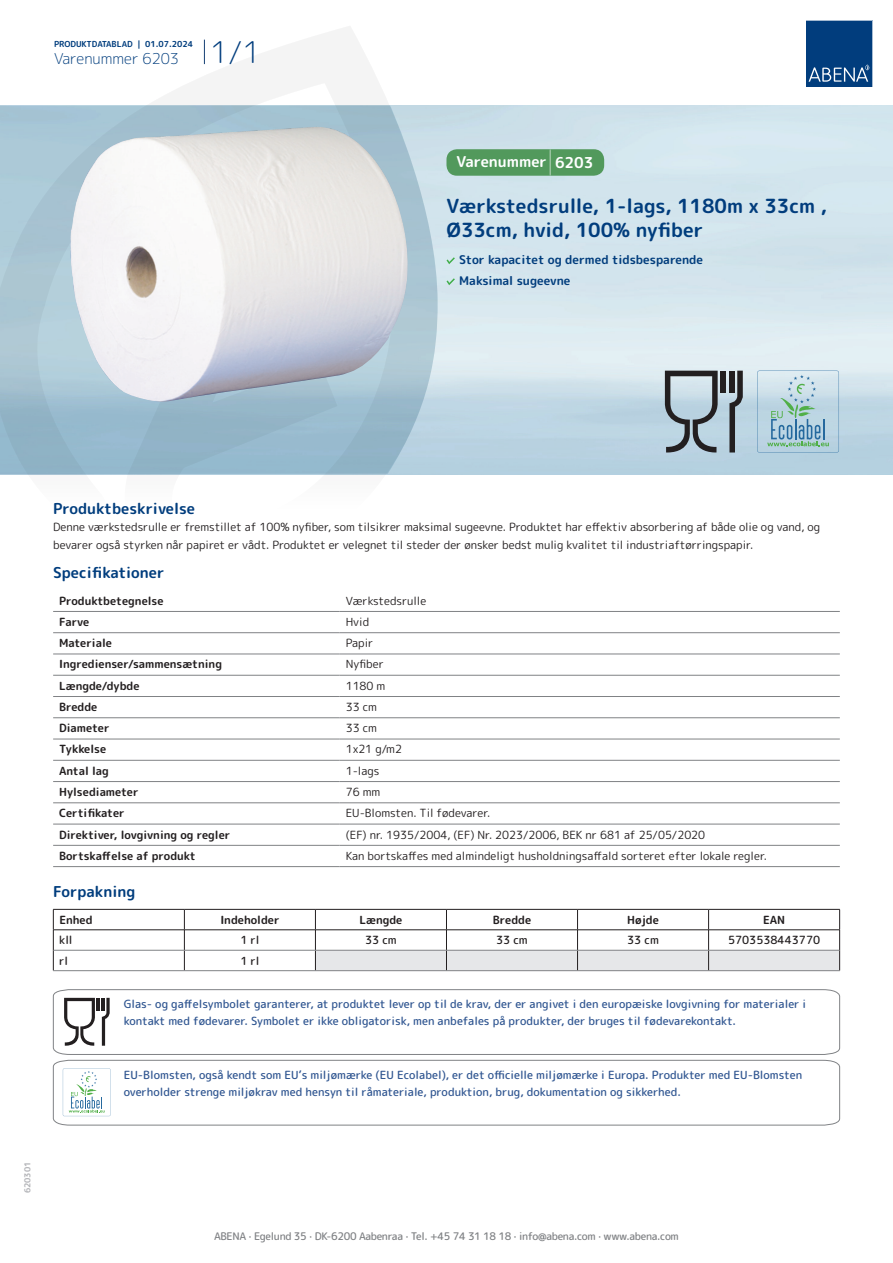
<style>
.page{position:relative;width:893px;height:1263px;background:#fff}
.page>*{position:absolute;margin:0;border:0;box-sizing:border-box;transform-origin:0 0}
.t1{font:700 19.5px/24px "Rounded Mplus 1 c";color:#013d7d}
.t2{font:700 15px "Rounded Mplus 1 c";color:#013d7d}
.t3{font:300 15px "Rounded Mplus 1 c";color:#013d7d}
.t4{font:700 15px "Rounded Mplus 1 c";color:#fff}
.t5{font:700 12px/21px "Rounded Mplus 1 c";color:#013d7d}
.t6{font:11.25px/18px "Rounded Mplus 1 c";color:#231f20}
.t7{font:500 11.25px/16.5px "Rounded Mplus 1 c";color:#305691}
.t8{font:700 11.25px "Rounded Mplus 1 c";color:#231f20}
.t9{font:500 11.25px "Rounded Mplus 1 c";color:#231f20}
.t10{font:500 10.5px "Rounded Mplus 1 c";letter-spacing:-.03em;color:#808285}
.t11{font:700 8.25px "Rounded Mplus 1 c";color:#013d7d}
.t12{font:700 8.25px "Rounded Mplus 1 c";color:#b2b3b7}
.s1{font-size:30px}
.s2{font-size:25.5px}
</style>
<div class="page">
<svg style="left:0;top:26px;width:439px;height:449px"></svg>
<svg style="left:0;top:106px;width:438px;height:368px;background:#a2c1d1"></svg>
<svg style="left:204px;top:40px;width:1px;height:24px"></svg>
<svg style="left:806px;top:20px;width:67px;height:67px;background:#144b86"></svg>
<img style="left:70px;top:127px;width:339px;height:275px">
<hr style="left:53px;top:611px;width:287px;height:1px;background:#808285">
<hr style="left:340px;top:611px;width:500px;height:1px;background:#808285">
<hr style="left:53px;top:632px;width:287px;height:1px;background:#808285">
<hr style="left:340px;top:632px;width:500px;height:1px;background:#808285">
<hr style="left:53px;top:654px;width:287px;height:1px;background:#808285">
<hr style="left:340px;top:654px;width:500px;height:1px;background:#808285">
<hr style="left:53px;top:675px;width:287px;height:1px;background:#808285">
<hr style="left:340px;top:675px;width:500px;height:1px;background:#808285">
<hr style="left:53px;top:696px;width:287px;height:1px;background:#808285">
<hr style="left:340px;top:696px;width:500px;height:1px;background:#808285">
<hr style="left:53px;top:717px;width:287px;height:1px;background:#808285">
<hr style="left:340px;top:717px;width:500px;height:1px;background:#808285">
<hr style="left:53px;top:739px;width:287px;height:1px;background:#808285">
<hr style="left:340px;top:739px;width:500px;height:1px;background:#808285">
<hr style="left:53px;top:760px;width:287px;height:1px;background:#808285">
<hr style="left:340px;top:760px;width:500px;height:1px;background:#808285">
<hr style="left:53px;top:781px;width:287px;height:1px;background:#808285">
<hr style="left:340px;top:781px;width:500px;height:1px;background:#808285">
<hr style="left:53px;top:802px;width:287px;height:1px;background:#808285">
<hr style="left:340px;top:802px;width:500px;height:1px;background:#808285">
<hr style="left:53px;top:824px;width:287px;height:1px;background:#808285">
<hr style="left:340px;top:824px;width:500px;height:1px;background:#808285">
<hr style="left:53px;top:845px;width:287px;height:1px;background:#808285">
<hr style="left:340px;top:845px;width:500px;height:1px;background:#808285">
<hr style="left:53px;top:866px;width:287px;height:1px;background:#808285">
<hr style="left:340px;top:866px;width:500px;height:1px;background:#808285">
<hr style="left:53px;top:909px;width:131px;height:1px;background:#231f20">
<hr style="left:184px;top:909px;width:131px;height:1px;background:#231f20">
<hr style="left:53px;top:929px;width:131px;height:1px;background:#231f20">
<hr style="left:184px;top:929px;width:131px;height:1px;background:#231f20">
<svg style="left:53px;top:909px;width:1px;height:61px"></svg>
<svg style="left:184px;top:909px;width:1px;height:61px"></svg>
<svg style="left:315px;top:909px;width:525px;height:61px"></svg>
<hr style="left:54px;top:950px;width:130px;height:1px;background:#808285">
<hr style="left:184px;top:950px;width:131px;height:1px;background:#808285">
<hr style="left:315px;top:950px;width:131px;height:1px;background:#808285">
<hr style="left:446px;top:950px;width:131px;height:1px;background:#808285">
<hr style="left:577px;top:950px;width:132px;height:1px;background:#808285">
<hr style="left:709px;top:950px;width:130px;height:1px;background:#808285">
<hr style="left:53px;top:970px;width:131px;height:1px;background:#808285">
<hr style="left:184px;top:970px;width:131px;height:1px;background:#808285">
<hr style="left:315px;top:970px;width:131px;height:1px;background:#808285">
<hr style="left:446px;top:970px;width:131px;height:1px;background:#808285">
<hr style="left:577px;top:970px;width:132px;height:1px;background:#808285">
<hr style="left:709px;top:970px;width:131px;height:1px;background:#808285">
<svg style="left:53px;top:989px;width:787px;height:66px"></svg>
<svg style="left:53px;top:1060px;width:787px;height:65px"></svg>
<svg style="left:729px;top:371px;width:14px;height:81px"></svg>
<div style="left:720px;top:371px;width:6px;height:22px;background:#231f20"></div>
<div style="left:729px;top:371px;width:5px;height:22px;background:#231f20"></div>
<svg style="left:665px;top:371px;width:53px;height:81px;background:#909ea7"></svg>
<svg style="left:757px;top:371px;width:82px;height:81px;background:#b2cfd8"></svg>
<svg style="left:446px;top:257px;width:9px;height:7px"></svg>
<svg style="left:446px;top:278px;width:9px;height:7px"></svg>
<div style="left:446px;top:149px;width:158px;height:27px;background:#52995c;border-radius:10px"></div>
<p class="t11" style="left:54px;top:38px;width:141px">PRODUKTDATABLAD | 01.07.2024</p>
<h2 class="t3" style="left:54px;top:48px;width:208px">Varenummer 6203 <span class="s1">1/1</span></h2>
<h2 class="t4" style="left:457px;top:151px;width:138px">Varenummer <span class="s2">|</span> 6203</h2>
<h1 class="t1" style="left:446px;top:194px;width:382px">Værkstedsrulle, 1-lags, 1180m x 33cm ,<br>Ø33cm, hvid, 100% nyfiber</h1>
<p class="t5" style="left:459px;top:249px;width:245px">Stor kapacitet og dermed tidsbesparende<br>Maksimal sugeevne</p>
<h2 class="t2" style="left:53px;top:498px;width:143px">Produktbeskrivelse</h2>
<p class="t6" style="left:53px;top:517px;width:768px">Denne værkstedsrulle er fremstillet af 100% nyfiber, som tilsikrer maksimal sugeevne. Produktet har effektiv absorbering af både olie og vand, og bevarer også styrken når papiret er vådt. Produktet er velegnet til steder der ønsker bedst mulig kvalitet til industriaftørringspapir.</p>
<h2 class="t2" style="left:53px;top:562px;width:113px">Specifikationer</h2>
<p class="t8" style="left:59px;top:592px;width:106px">Produktbetegnelse</p>
<p class="t6" style="left:346px;top:591px;width:82px">Værkstedsrulle</p>
<p class="t8" style="left:59px;top:614px;width:32px">Farve</p>
<p class="t6" style="left:346px;top:613px;width:25px">Hvid</p>
<p class="t8" style="left:59px;top:635px;width:54px">Materiale</p>
<p class="t6" style="left:346px;top:634px;width:29px">Papir</p>
<p class="t8" style="left:59px;top:656px;width:164px">Ingredienser/sammensætning</p>
<p class="t6" style="left:346px;top:655px;width:40px">Nyfiber</p>
<p class="t8" style="left:59px;top:678px;width:82px">Længde/dybde</p>
<p class="t6" style="left:346px;top:676px;width:41px">1180 m</p>
<p class="t8" style="left:59px;top:699px;width:40px">Bredde</p>
<p class="t6" style="left:346px;top:698px;width:33px">33 cm</p>
<p class="t8" style="left:59px;top:720px;width:52px">Diameter</p>
<p class="t6" style="left:346px;top:719px;width:33px">33 cm</p>
<p class="t8" style="left:59px;top:741px;width:49px">Tykkelse</p>
<p class="t6" style="left:346px;top:740px;width:58px">1x21 g/m2</p>
<p class="t8" style="left:59px;top:763px;width:51px">Antal lag</p>
<p class="t6" style="left:346px;top:762px;width:35px">1-lags</p>
<p class="t8" style="left:59px;top:784px;width:81px">Hylsediameter</p>
<p class="t6" style="left:346px;top:783px;width:36px">76 mm</p>
<p class="t8" style="left:59px;top:805px;width:67px">Certifikater</p>
<p class="t6" style="left:346px;top:804px;width:146px">EU-Blomsten. Til fødevarer.</p>
<p class="t8" style="left:59px;top:826px;width:173px">Direktiver, lovgivning og regler</p>
<p class="t6" style="left:346px;top:825px;width:361px">(EF) nr. 1935/2004, (EF) Nr. 2023/2006, BEK nr 681 af 25/05/2020</p>
<p class="t8" style="left:59px;top:848px;width:138px">Bortskaffelse af produkt</p>
<p class="t6" style="left:346px;top:847px;width:423px">Kan bortskaffes med almindeligt husholdningsaffald sorteret efter lokale regler.</p>
<h2 class="t2" style="left:53px;top:881px;width:84px">Forpakning</h2>
<p class="t8" style="left:59px;top:912px;width:35px">Enhed</p>
<p class="t8" style="left:220px;top:912px;width:61px">Indeholder</p>
<p class="t8" style="left:359px;top:912px;width:44px">Længde</p>
<p class="t8" style="left:493px;top:912px;width:40px">Bredde</p>
<p class="t8" style="left:627px;top:912px;width:33px">Højde</p>
<p class="t8" style="left:763px;top:912px;width:24px">EAN</p>
<p class="t9" style="left:59px;top:932px;width:15px">kll</p>
<p class="t9" style="left:240px;top:932px;width:21px">1 rl</p>
<p class="t9" style="left:365px;top:932px;width:33px">33 cm</p>
<p class="t9" style="left:496px;top:932px;width:33px">33 cm</p>
<p class="t9" style="left:627px;top:932px;width:33px">33 cm</p>
<p class="t9" style="left:728px;top:932px;width:94px">5703538443770</p>
<p class="t9" style="left:59px;top:952px;width:10px">rl</p>
<p class="t9" style="left:240px;top:952px;width:21px">1 rl</p>
<p class="t7" style="left:124px;top:996px;width:684px">Glas- og gaffelsymbolet garanterer, at produktet lever op til de krav, der er angivet i den europæiske lovgivning for materialer i kontakt med fødevarer. Symbolet er ikke obligatorisk, men anbefales på produkter, der bruges til fødevarekontakt.</p>
<p class="t7" style="left:124px;top:1067px;width:680px">EU-Blomsten, også kendt som EU’s miljømærke (EU Ecolabel), er det officielle miljømærke i Europa. Produkter med EU-Blomsten overholder strenge miljøkrav med hensyn til råmateriale, produktion, brug, dokumentation og sikkerhed.</p>
<p class="t12" style="left:22px;top:1193px;width:33px;rotate:-90deg">620301</p>
<p class="t10" style="left:214px;top:1229px;width:466px">ABENA · Egelund 35 · DK-6200 Aabenraa · Tel. +45 74 31 18 18 · info@abena.com · www.abena.com</p>
</div>
